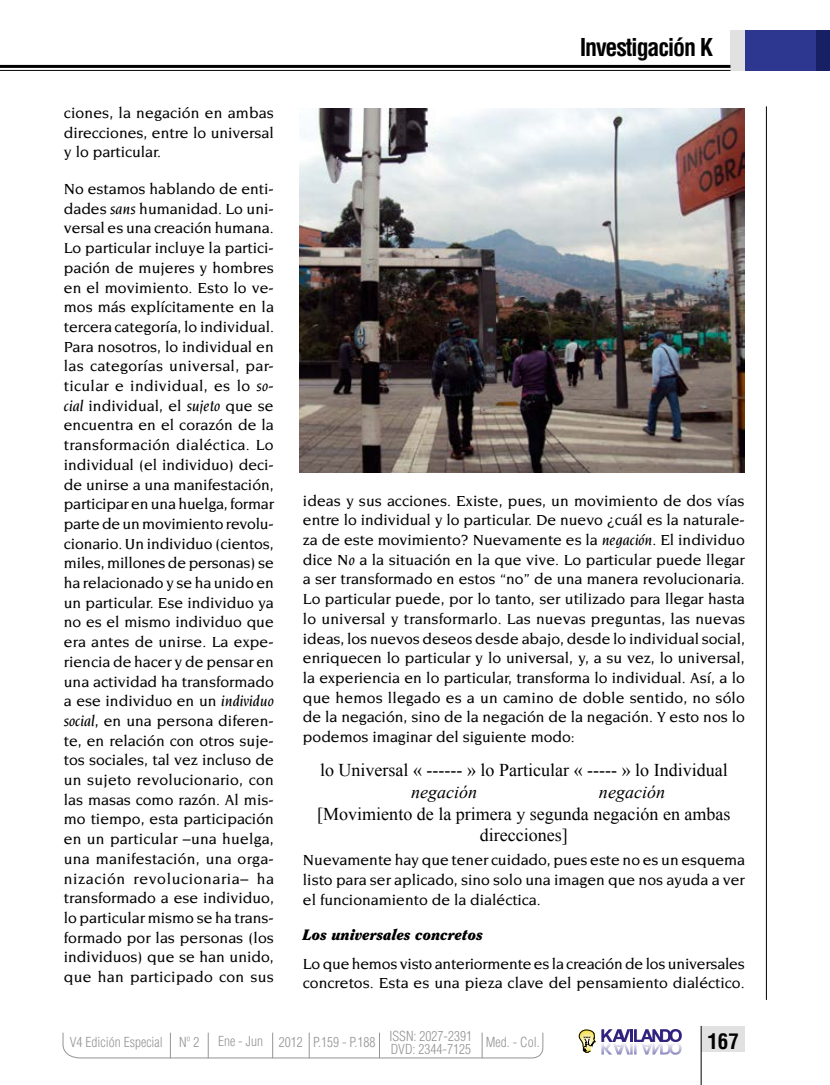
<style>
.page{position:relative;width:830px;height:1085px;background:#fff}
.page>*{position:absolute;margin:0;border:0;box-sizing:border-box;transform-origin:0 0}
.t1{font:700 condensed 24px "Helvetica";letter-spacing:-.05em;color:#000}
.t2{font:700 condensed 21px "Helvetica";color:#000}
.t3{font:18px/21.6px "Times New Roman";color:#000;text-align:center}
.t4{font:italic 18px "Times New Roman";color:#000}
.t5{font:500 15.75px/19.6px "Novarese";color:#000;text-align:justify}
.t6{font:italic 900 15px "Clearface";color:#000}
.t7{font:300 condensed 13.5px "Helvetica";color:#949494}
.s1{font-style:italic}
</style>
<div class="page">
<div style="left:700px;top:1025px;width:44px;height:26px;background:#e1e1e1"></div>
<hr style="left:700px;top:1025px;width:1px;height:59px;background:#000">
<hr style="left:765px;top:106px;width:1px;height:893px;background:#000">
<div style="left:730px;top:30px;width:14px;height:41px;background:#e1e1e1"></div>
<hr style="left:0;top:65px;width:730px;height:3px;background:#000">
<hr style="left:0;top:70px;width:730px;height:1px;background:#000">
<svg style="left:62px;top:1032px;width:481px;height:26px"></svg>
<div style="left:744px;top:30px;width:85px;height:41px;background:#2e3790"></div>
<div style="left:815px;top:30px;width:14px;height:41px;background:#172065"></div>
<svg style="left:601px;top:1029px;width:80px;height:25px"></svg>
<svg style="left:578px;top:1029px;width:17px;height:24px"></svg>
<img style="left:299px;top:108px;width:445px;height:364px">
<p class="t5" style="left:64px;top:103px;width:211px">ciones, la negación en ambas direcciones, entre lo universal y lo particular.</p>
<p class="t5" style="left:64px;top:179px;width:211px">No estamos hablando de enti&shy;dades <span class="s1">sans</span> humanidad. Lo uni&shy;versal es una creación humana.<br>Lo particular incluye la partici&shy;pación de mujeres y hombres en el movimiento. Esto lo ve&shy;mos más explícitamente en la tercera categoría, lo individual.<br>Para nosotros, lo individual en las categorías universal, par&shy;ticular e individual, es lo <span class="s1">so&shy;cial</span> individual, el <span class="s1">sujeto</span> que se encuentra en el corazón de la transformación dialéctica. Lo individual (el individuo) deci&shy;de unirse a una manifestación, participar en una huelga, formar parte de un movimiento revolu&shy;cionario. Un individuo (cientos, miles, millones de personas) se ha relacionado y se ha unido en un particular. Ese individuo ya no es el mismo individuo que era antes de unirse. La expe&shy;riencia de hacer y de pensar en una actividad ha transformado a ese individuo en un <span class="s1">individuo social</span>, en una persona diferen&shy;te, en relación con otros suje&shy;tos sociales, tal vez incluso de un sujeto revolucionario, con las masas como razón. Al mis&shy;mo tiempo, esta participación en un particular –una huelga, una manifestación, una orga&shy;nización revolucionaria– ha transformado a ese individuo, lo particular mismo se ha trans&shy;formado por las personas (los individuos) que se han unido, que han participado con sus</p>
<h1 class="t1" style="left:579px;top:32px;width:135px">Investigación K</h1>
<p class="t5" style="left:303px;top:490px;width:443px">ideas y sus acciones. Existe, pues, un movimiento de dos vías entre lo individual y lo particular. De nuevo ¿cuál es la naturale&shy;za de este movimiento? Nuevamente es la <span class="s1">negación</span>. El individuo dice <span class="s1">No</span> a la situación en la que vive. Lo particular puede llegar a ser transformado en estos “no” de una manera revolucionaria.<br>Lo particular puede, por lo tanto, ser utilizado para llegar hasta lo universal y transformarlo. Las nuevas preguntas, las nuevas ideas, los nuevos deseos desde abajo, desde lo individual social, enriquecen lo particular y lo universal, y, a su vez, lo universal, la experiencia en lo particular, transforma lo individual. Así, a lo que hemos llegado es a un camino de doble sentido, no sólo de la negación, sino de la negación de la negación. Y esto nos lo podemos imaginar del siguiente modo:</p>
<p class="t3" style="left:320px;top:759px;width:409px">lo Universal « ------ » lo Particular « ----- » lo Individual</p>
<p class="t4" style="left:411px;top:779px;width:67px">negación</p>
<p class="t4" style="left:598px;top:779px;width:67px">negación</p>
<p class="t3" style="left:317px;top:802px;width:414px">[Movimiento de la primera y segunda negación en ambas direcciones]</p>
<p class="t5" style="left:303px;top:850px;width:443px">Nuevamente hay que tener cuidado, pues este no es un esquema listo para ser aplicado, sino solo una imagen que nos ayuda a ver el funcionamiento de la dialéctica.</p>
<p class="t6" style="left:303px;top:925px;width:181px">Los universales concretos</p>
<p class="t5" style="left:303px;top:953px;width:443px">Lo que hemos visto anteriormente es la creación de los universales concretos. Esta es una pieza clave del pensamiento dialéctico.</p>
<p class="t7" style="left:70px;top:1033px;width:131px">V4 Edición Especial Nº 2</p>
<p class="t7" style="left:218px;top:1033px;width:323px">Ene - Jun 2012 P.159 - P.188 ISSN: 2027-2391 Med. - Col.</p>
<p class="t7" style="left:390px;top:1040px;width:82px">DVD: 2344-7125</p>
<h2 class="t2" style="left:707px;top:1028px;width:33px">167</h2>
</div>
